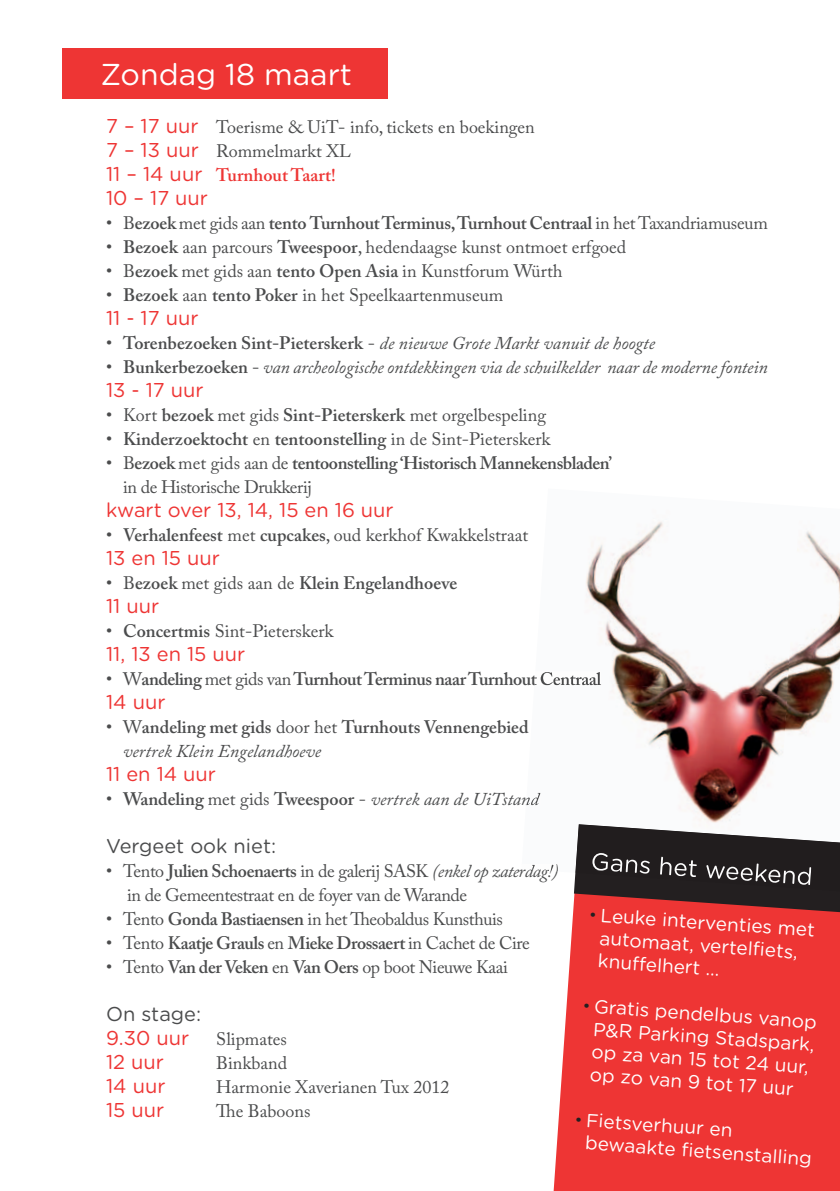
<style>
.page{position:relative;width:840px;height:1191px;background:#fff}
.page>*{position:absolute;margin:0;border:0;box-sizing:border-box;transform-origin:0 0}
.t1{font:30.2px "Gotham Rounded";color:#fff}
.t2{font:20px "Gotham Rounded";color:#ee3534}
.t3{font:20px "Gotham Rounded";color:#4b4c4d}
.t4{font:19px/22.8px "Gotham Rounded";color:#fff}
.t5{font:600 18px/24px "Adobe Caslon Pro";letter-spacing:-.015em;color:#4b4c4d}
.t6{font:18px/24px "Adobe Caslon Pro";color:#4b4c4d}
.t7{font:italic 18px "Adobe Caslon Pro";letter-spacing:-.005em;color:#4b4c4d}
.t8{font:18px/24px "Adobe Caslon Pro";letter-spacing:-.025em;color:#4b4c4d}
.s1{font-family:"Gotham Rounded";font-size:20px;color:#ee3534}
.s2{font-weight:600;color:#ee3534}
.s3{font-weight:400}
.s4{font-weight:600}
.s5{font-style:normal}
.s6{font-weight:600;font-style:normal}
.s7{font-weight:400;font-style:italic}
.s8{font-style:italic}
.s9{font-family:"Adobe Caslon Pro";font-size:18px;color:#231f20}
</style>
<div class="page">
<svg style="left:553px;top:1044px;width:11px;height:147px"></svg>
<div style="left:62px;top:48px;width:325px;height:51px;background:#ee3534"></div>
<div style="left:564px;top:912px;width:275px;height:279px;background:#ee3534"></div>
<svg style="left:573px;top:879px;width:266px;height:33px;background:#7c292a"></svg>
<img style="left:586px;top:521px;width:190px;height:162px">
<img style="left:776px;top:531px;width:63px;height:203px">
<img style="left:526px;top:683px;width:260px;height:189px">
<img style="left:534px;top:671px;width:66px;height:14px">
<img style="left:526px;top:792px;width:14px;height:13px">
<img style="left:525px;top:864px;width:32px;height:7px">
<img style="left:575px;top:824px;width:264px;height:67px">
<img style="left:575px;top:850px;width:235px;height:35px">
<h1 class="t1" style="left:100px;top:53px;width:253px">Zondag 18 maart</h1>
<p class="t6" style="left:106px;top:115px;width:430px"><span class="s1">7 – 17 uur</span> Toerisme &amp; UiT- info, tickets en boekingen<br><span class="s1">7 – 13 uur</span> Rommelmarkt XL<br><span class="s1">11 – 14 uur</span> <span class="s2">Turnhout Taart!</span></p>
<p class="t2" style="left:106px;top:184px;width:103px">10 – 17 uur</p>
<p class="t5" style="left:106px;top:211px;width:663px"><span class="s3">• B</span>ezoek <span class="s3">met gids aan</span> tento Turnhout Terminus, Turnhout Centraal <span class="s3">in het Taxandriamuseum</span></p>
<p class="t6" style="left:106px;top:235px;width:521px">• <span class="s4">Bezoek</span> aan parcours <span class="s4">Tweespoor</span>, hedendaagse kunst ontmoet erfgoed</p>
<p class="t6" style="left:106px;top:259px;width:457px">• B<span class="s4">ezoek</span> met gids aan <span class="s4">tento Open Asia</span> in Kunstforum Würth</p>
<p class="t6" style="left:106px;top:283px;width:398px">• <span class="s4">Bezoek</span> aan <span class="s4">tento Poker</span> in het Speelkaartenmuseum</p>
<p class="t2" style="left:106px;top:304px;width:94px">11 - 17 uur</p>
<p class="t7" style="left:106px;top:332px;width:550px"><span class="s5">•</span> <span class="s6">Torenbezoeken Sint-Pieterskerk</span> <span class="s5">-</span> de nieuwe Grote Markt vanuit de hoogte</p>
<p class="t7" style="left:106px;top:356px;width:663px"><span class="s5">•</span> <span class="s6">Bunkerbezoeken</span> <span class="s5">-</span> van archeologische ontdekkingen via de schuilkelder naar de moderne fontein</p>
<p class="t2" style="left:106px;top:376px;width:99px">13 - 17 uur</p>
<p class="t6" style="left:106px;top:403px;width:441px">• Kort <span class="s4">bezoek</span> met gids <span class="s4">Sint-Pieterskerk</span> met orgelbespeling</p>
<p class="t5" style="left:106px;top:427px;width:445px"><span class="s3">•</span> Kinderzoektocht <span class="s3">en</span> tentoonstelling <span class="s3">in de Sint-Pieterskerk</span></p>
<p class="t5" style="left:123px;top:451px;width:490px;text-indent:-17px"><span class="s3">• B</span>ezoek <span class="s3">met gids aan de</span> tentoonstelling ‘Historisch Mannekensbladen’ <span class="s3">in de Historische Drukkerij</span></p>
<p class="t2" style="left:106px;top:496px;width:289px">kwart over 13, 14, 15 en 16 uur</p>
<p class="t6" style="left:106px;top:523px;width:423px">• <span class="s4">Verhalenfeest</span> met <span class="s4">cupcakes</span>, oud kerkhof Kwakkelstraat</p>
<p class="t2" style="left:106px;top:544px;width:115px">13 en 15 uur</p>
<p class="t5" style="left:106px;top:571px;width:352px"><span class="s3">• B</span>ezoek <span class="s3">met gids aan de</span> Klein Engelandhoeve</p>
<p class="t2" style="left:106px;top:592px;width:55px">11 uur</p>
<p class="t6" style="left:106px;top:619px;width:229px">• <span class="s4">Concertmis</span> Sint-Pieterskerk</p>
<p class="t2" style="left:106px;top:640px;width:140px">11, 13 en 15 uur</p>
<p class="t5" style="left:106px;top:667px;width:496px"><span class="s3">• W</span>andeling <span class="s3">met gids van</span> Turnhout Terminus naar Turnhout Centraal</p>
<p class="t2" style="left:106px;top:688px;width:61px">14 uur</p>
<p class="t5" style="left:123px;top:715px;width:407px;text-indent:-17px"><span class="s3">• W</span>andeling met gids <span class="s3">door het</span> Turnhouts Vennengebied <span class="s7">vertrek Klein Engelandhoeve</span></p>
<p class="t2" style="left:106px;top:760px;width:111px">11 en 14 uur</p>
<p class="t7" style="left:106px;top:788px;width:434px"><span class="s5">•</span> <span class="s6">Wandeling</span> <span class="s5">met gids</span> <span class="s6">Tweespoor</span> <span class="s5">-</span> vertrek aan de UiTstand</p>
<p class="t3" style="left:106px;top:832px;width:171px">Vergeet ook niet:</p>
<p class="t8" style="left:127px;top:859px;width:432px;text-indent:-21px">• Tento <span class="s4">Julien Schoenaerts</span> in de galerij SASK <span class="s8">(enkel op zaterdag!) </span>in de Gemeentestraat en de foyer van de Warande</p>
<p class="t8" style="left:106px;top:907px;width:398px">• Tento <span class="s4">Gonda Bastiaensen</span> in het Theobaldus Kunsthuis</p>
<p class="t5" style="left:106px;top:931px;width:425px"><span class="s3">• Tento</span> Kaatje Grauls <span class="s3">en</span> Mieke Drossaert <span class="s3">in Cachet de Cire</span></p>
<p class="t8" style="left:106px;top:955px;width:403px">• Tento <span class="s4">Van der Veken</span> en <span class="s4">Van Oers</span> op boot Nieuwe Kaai</p>
<p class="t3" style="left:106px;top:1000px;width:96px">On stage:</p>
<p class="t2" style="left:106px;top:1024px;width:84px">9.30 uur</p>
<p class="t6" style="left:216px;top:1027px;width:72px">Slipmates</p>
<p class="t2" style="left:106px;top:1048px;width:59px">12 uur</p>
<p class="t6" style="left:216px;top:1051px;width:72px">Binkband</p>
<p class="t2" style="left:106px;top:1072px;width:61px">14 uur</p>
<p class="t6" style="left:216px;top:1075px;width:235px">Harmonie Xaverianen Tux 2012</p>
<p class="t2" style="left:106px;top:1096px;width:60px">15 uur</p>
<p class="t6" style="left:216px;top:1099px;width:96px">The Baboons</p>
<p class="t4" style="left:601px;top:903px;width:220px;text-indent:-11px;rotate:4deg"><span class="s9">•</span> leuke interventies met au to m aat, v e rte lfi e ts , knuff elhert…</p>
<p class="t4" style="left:584px;top:993px;width:235px;text-align:center;rotate:4deg"><span class="s9">•</span> Gratis pendelbus vanop<br>P&amp;r Parking Stadspark, op za van 15 tot24 uur, op zo van 9 tot17 uur</p>
<p class="t4" style="left:587px;top:1107px;width:228px;text-indent:-11px;rotate:4deg"><span class="s9">•</span> Fietsverhuuren<br>b ew aak te fi e ts e ns talli ng</p>
</div>
